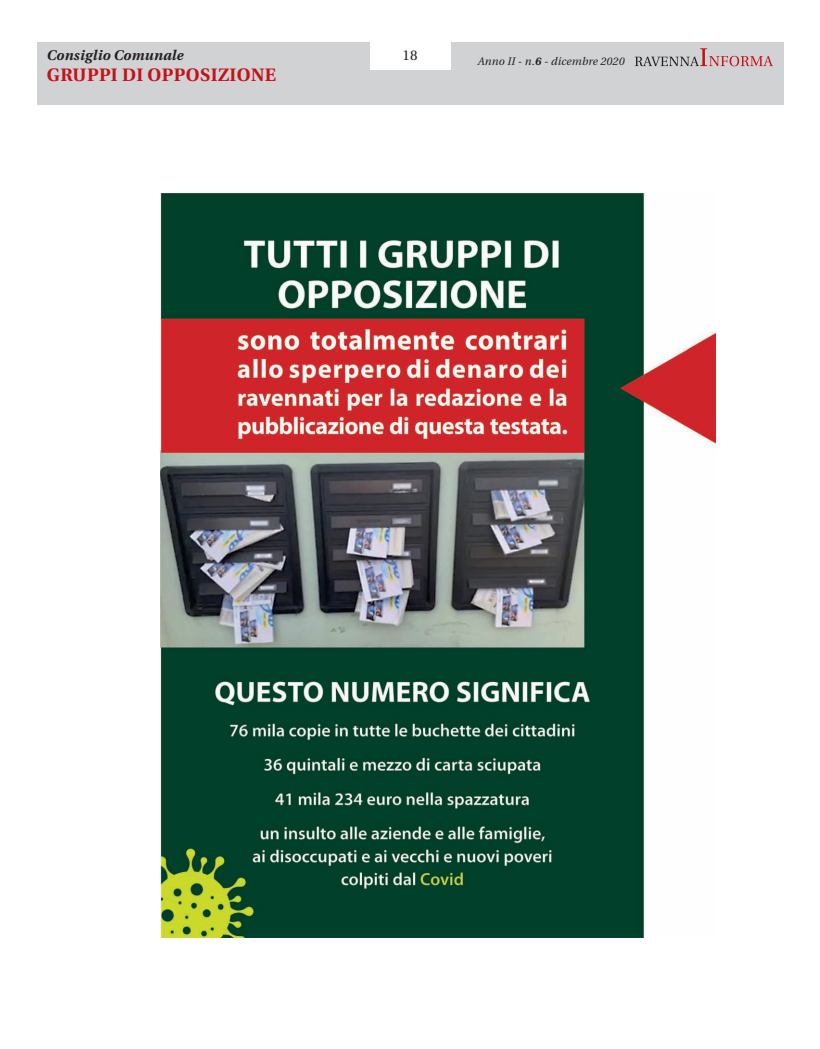
<style>
.page{position:relative;width:820px;height:1049px;background:#fff}
.page>*{position:absolute;margin:0;border:0;box-sizing:border-box;transform-origin:0 0}
.t1{font:700 18px "Utopia";letter-spacing:.02em;color:#c4121a}
.t2{font:italic 700 14px "Utopia";letter-spacing:.02em;color:#231f20}
.t3{font:14px "Utopia";color:#231f20}
.t4{font:italic 11px "Utopia";letter-spacing:.02em;color:#231f20}
.s1{font-weight:700}
</style>
<div class="page">
<div style="left:37px;top:43px;width:745px;height:62px;background:#d1d2d4"></div>
<div style="left:369px;top:42px;width:81px;height:28px;background:#fff"></div>
<img style="left:161px;top:194px;width:554px;height:743px">
<svg style="left:635px;top:48px;width:137px;height:18px"></svg>
<p class="t2" style="left:47px;top:47px;width:138px">Consiglio Comunale</p>
<p class="t1" style="left:47px;top:64px;width:230px">GRUPPI DI OPPOSIZIONE</p>
<p class="t3" style="left:402px;top:48px;width:17px">18</p>
<p class="t4" style="left:477px;top:56px;width:148px">Anno II - n.<span class="s1">6</span> - dicembre 2020</p>
</div>
